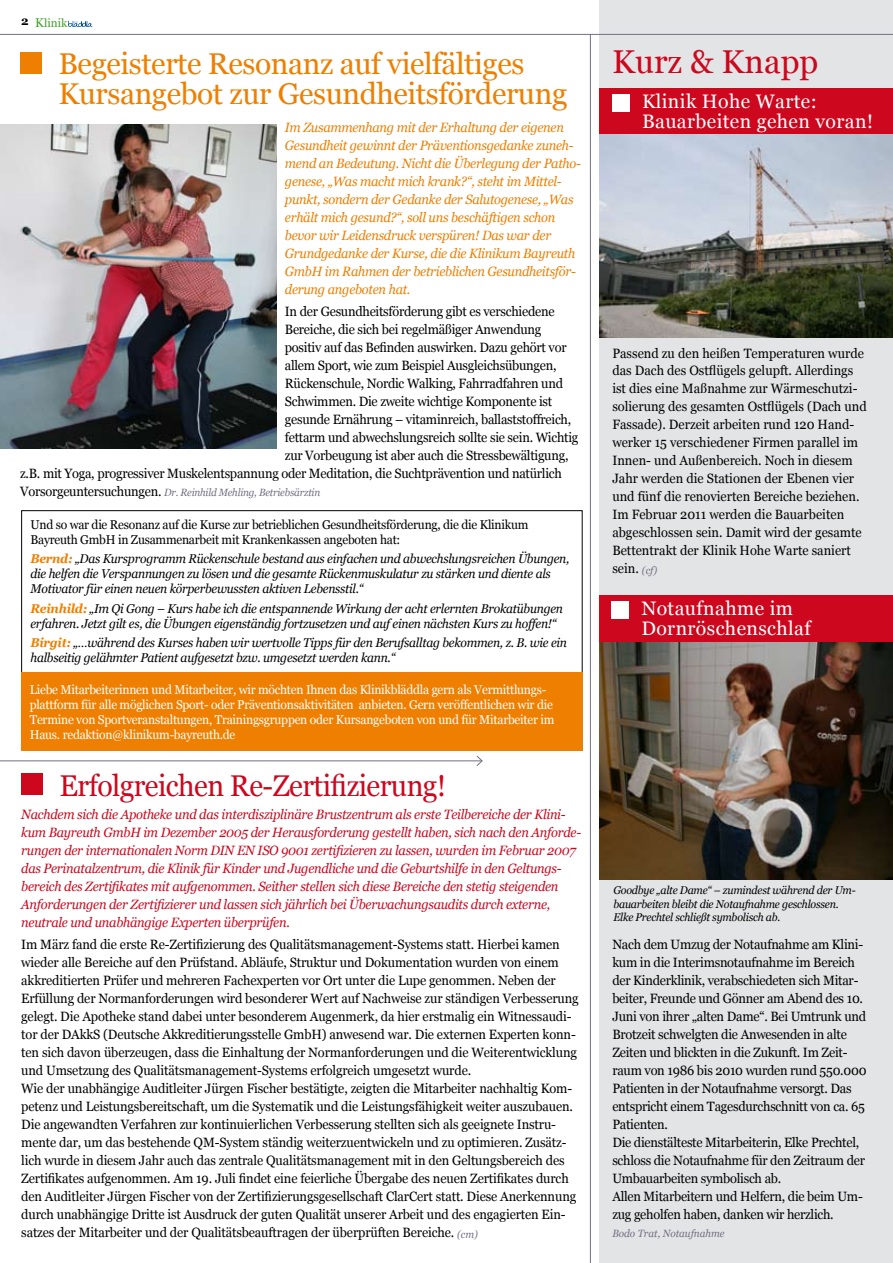
<style>
.page{position:relative;width:893px;height:1263px;background:#fff}
.page>*{position:absolute;margin:0;border:0;box-sizing:border-box;transform-origin:0 0}
.t1{font:33px "Georgia";color:#cd071e}
.t2{font:30px/30px "Georgia";letter-spacing:-.015em;color:#ee7f00}
.t3{font:30px "Georgia";letter-spacing:-.02em;color:#cd071e;scale:.95 1}
.t4{font:19.5px/19.5px "Georgia";letter-spacing:.02em;color:#fff}
.t5{font:13.5px/18px "Georgia";letter-spacing:-.01em;color:#000;scale:.95 1}
.t6{font:italic 13.5px/18px "Georgia";letter-spacing:-.02em;color:#cd071e;scale:.95 1}
.t7{font:italic 13.5px/18px "Georgia";letter-spacing:-.02em;color:#ee7f00;scale:.95 1}
.t8{font:italic 12.75px/15px "Georgia";letter-spacing:-.02em;color:#000;scale:.95 1}
.t9{font:12.75px/15px "Georgia";letter-spacing:-.02em;color:#fff;scale:.95 1}
.t10{font:12.75px/15px "Georgia";letter-spacing:-.02em;color:#000;scale:.95 1}
.t11{font:11.7px "Georgia";color:#45a12b}
.t12{font:italic 11.25px/13.5px "Georgia";letter-spacing:-.02em;color:#000;scale:.95 1}
.t13{font:italic 10.5px "Georgia";letter-spacing:-.02em;color:#736f85;scale:.95 1}
.t14{font:italic 10.5px "Georgia";color:#736f85;scale:.95 1}
.s1{font-size:12.6px}
.s2{font-style:normal;font-size:13.5px;color:#000}
.s3{font-weight:700;color:#ee7f00}
.s4{font-style:italic;font-size:10.5px;color:#736f85}
</style>
<div class="page">
<div style="left:600px;top:0;width:293px;height:1263px;background:#e3e4e5"></div>
<svg style="left:68px;top:21px;width:24px;height:6px"></svg>
<hr style="left:590px;top:34px;width:1px;height:1229px;background:#736f85">
<hr style="left:0;top:34px;width:893px;height:1px;background:#736f85">
<hr style="left:0;top:760px;width:482px;height:1px;background:#736f85">
<svg style="left:476px;top:755px;width:7px;height:11px"></svg>
<div style="left:600px;top:596px;width:293px;height:46px;background:#cd071e"></div>
<div style="left:612px;top:601px;width:17px;height:17px;background:#fff"></div>
<div style="left:21px;top:773px;width:22px;height:21px;background:#cd071e"></div>
<div style="left:600px;top:88px;width:293px;height:47px;background:#cd071e"></div>
<div style="left:612px;top:94px;width:17px;height:17px;background:#fff"></div>
<img style="left:600px;top:135px;width:293px;height:202px">
<div style="left:20px;top:52px;width:21px;height:22px;background:#ee7f00"></div>
<img style="left:0;top:124px;width:276px;height:325px">
<div style="left:21px;top:510px;width:562px;height:163px;border:1px solid #000"></div>
<div style="left:21px;top:673px;width:562px;height:78px;background:#ee7f00"></div>
<img style="left:600px;top:642px;width:293px;height:237px">
<p class="t11" style="left:21px;top:16px;width:48px"><sup>2</sup> <span class="s1">K</span>linik</p>
<h2 class="t2" style="left:58px;top:48px;width:510px">Begeisterte Resonanz auf vielfältiges<br>Kursangebot zur Gesundheitsförderung</h2>
<p class="t7" style="left:285px;top:118px;width:313px">Im Zusammenhang mit der Erhaltung der eigenen Gesundheit gewinnt der Präventionsgedanke zuneh&shy;mend an Bedeutung. Nicht die Überlegung der Patho&shy;genese, „Was macht mich krank?“, steht im Mittel&shy;punkt, sondern der Gedanke der Salutogenese, „Was erhält mich gesund?“, soll uns beschäftigen schon bevor wir Leidensdruck verspüren! Das war der Grundgedanke der Kurse, die die Klinikum Bayreuth GmbH im Rahmen der betrieblichen Gesundheitsför&shy;derung angeboten hat.</p>
<p class="t5" style="left:285px;top:303px;width:285px">In der Gesundheitsförderung gibt es verschiedene</p>
<p class="t5" style="left:285px;top:321px;width:272px">Bereiche, die sich bei regelmäßiger Anwendung</p>
<p class="t5" style="left:285px;top:339px;width:298px">positiv auf das Befinden auswirken. Dazu gehört vor</p>
<p class="t5" style="left:285px;top:357px;width:287px">allem Sport, wie zum Beispiel Ausgleichsübungen,</p>
<p class="t5" style="left:285px;top:375px;width:294px">Rückenschule, Nordic Walking, Fahrradfahren und</p>
<p class="t5" style="left:285px;top:393px;width:283px">Schwimmen. Die zweite wichtige Komponente ist</p>
<p class="t5" style="left:285px;top:411px;width:303px">gesunde Ernährung – vitaminreich, ballaststoffreich,</p>
<p class="t5" style="left:285px;top:429px;width:310px">fettarm und abwechslungsreich sollte sie sein. Wichtig</p>
<p class="t5" style="left:285px;top:447px;width:300px">zur Vorbeugung ist aber auch die Stressbewältigung,</p>
<p class="t5" style="left:20px;top:465px;width:572px">z.B. mit Yoga, progressiver Muskelentspannung oder Meditation, die Suchtprävention und natürlich</p>
<p class="t13" style="left:20px;top:487px;width:317px"><span class="s2">Vorsorgeuntersuchungen.</span> Dr. Reinhild Mehling, Betriebsärztin</p>
<p class="t10" style="left:31px;top:517px;width:526px">Und so war die Resonanz auf die Kurse zur betrieblichen Gesundheitsförderung, die die Klinikum<br>Bayreuth GmbH in Zusammenarbeit mit Krankenkassen angeboten hat:</p>
<p class="t8" style="left:31px;top:551px;width:569px"><span class="s3">Bernd:</span> „Das Kursprogramm Rückenschule bestand aus einfachen und abwechslungsreichen Übungen, die helfen die Verspannungen zu lösen und die gesamte Rückenmuskulatur zu stärken und diente als<br>Motivator für einen neuen körperbewussten aktiven Lebensstil.“</p>
<p class="t8" style="left:31px;top:601px;width:562px"><span class="s3">Reinhild:</span> „Im Qi Gong – Kurs habe ich die entspannende Wirkung der acht erlernten Brokatübungen erfahren. Jetzt gilt es, die Übungen eigenständig fortzusetzen und auf einen nächsten Kurs zu hoffen!“</p>
<p class="t8" style="left:31px;top:635px;width:566px"><span class="s3">Birgit:</span> „…während des Kurses haben wir wertvolle Tipps für den Berufsalltag bekommen, z. B. wie ein halbseitig gelähmter Patient aufgesetzt bzw. umgesetzt werden kann.“</p>
<p class="t9" style="left:30px;top:682px;width:554px">Liebe Mitarbeiterinnen und Mitarbeiter, wir möchten Ihnen das Klinikbläddla gern als Vermittlungs&shy;plattform für alle möglichen Sport- oder Präventionsaktivitäten anbieten. Gern veröffentlichen wir die Termine von Sportveranstaltungen, Trainingsgruppen oder Kursangeboten von und für Mitarbeiter im Haus. redaktion@klinikum-bayreuth.de</p>
<h2 class="t3" style="left:60px;top:768px;width:409px">Erfolgreichen Re-Zertifizierung!</h2>
<p class="t6" style="left:21px;top:805px;width:591px">Nachdem sich die Apotheke und das interdisziplinäre Brustzentrum als erste Teilbereiche der Klini&shy;kum Bayreuth GmbH im Dezember 2005 der Herausforderung gestellt haben, sich nach den Anforde&shy;rungen der internationalen Norm DIN EN ISO 9001 zertifizieren zu lassen, wurden im Februar 2007 das Perinatalzentrum, die Klinik für Kinder und Jugendliche und die Geburtshilfe in den Geltungs&shy;bereich des Zertifikates mit aufgenommen. Seither stellen sich diese Bereiche den stetig steigenden Anforderungen der Zertifizierer und lassen sich jährlich bei Überwachungsaudits durch externe, neutrale und unabhängige Experten überprüfen.</p>
<p class="t5" style="left:21px;top:936px;width:588px">Im März fand die erste Re-Zertifizierung des Qualitätsmanagement-Systems statt. Hierbei kamen wieder alle Bereiche auf den Prüfstand. Abläufe, Struktur und Dokumentation wurden von einem akkreditierten Prüfer und mehreren Fachexperten vor Ort unter die Lupe genommen. Neben der Erfüllung der Normanforderungen wird besonderer Wert auf Nachweise zur ständigen Verbesserung gelegt. Die Apotheke stand dabei unter besonderem Augenmerk, da hier erstmalig ein Witnessaudi&shy;tor der DAkkS (Deutsche Akkreditierungsstelle GmbH) anwesend war. Die externen Experten konn&shy;ten sich davon überzeugen, dass die Einhaltung der Normanforderungen und die Weiterentwicklung und Umsetzung des Qualitätsmanagement-Systems erfolgreich umgesetzt wurde.<br>Wie der unabhängige Auditleiter Jürgen Fischer bestätigte, zeigten die Mitarbeiter nachhaltig Kom&shy;petenz und Leistungsbereitschaft, um die Systematik und die Leistungsfähigkeit weiter auszubauen.<br>Die angewandten Verfahren zur kontinuierlichen Verbesserung stellten sich als geeignete Instru&shy;mente dar, um das bestehende QM-System ständig weiterzuentwickeln und zu optimieren. Zusätz&shy;lich wurde in diesem Jahr auch das zentrale Qualitätsmanagement mit in den Geltungsbereich des Zertifikates aufgenommen. Am 19. Juli findet eine feierliche Übergabe des neuen Zertifikates durch den Auditleiter Jürgen Fischer von der Zertifizierungsgesellschaft ClarCert statt. Diese Anerkennung durch unabhängige Dritte ist Ausdruck der guten Qualität unserer Arbeit und des engagierten Ein&shy;satzes der Mitarbeiter und der Qualitätsbeauftragen der überprüften Bereiche. <span class="s4">(cm)</span></p>
<h1 class="t1" style="left:612px;top:43px;width:208px">Kurz &amp; Knapp</h1>
<h3 class="t4" style="left:642px;top:92px;width:233px">Klinik Hohe Warte:<br>Bauarbeiten gehen voran!</h3>
<p class="t5" style="left:612px;top:344px;width:269px">Passend zu den heißen Temperaturen wurde das Dach des Ostflügels gelupft. Allerdings ist dies eine Maßnahme zur Wärmeschutzi&shy;solierung des gesamten Ostflügels (Dach und Fassade). Derzeit arbeiten rund 120 Hand&shy;werker 15 verschiedener Firmen parallel im Innen- und Außenbereich. Noch in diesem Jahr werden die Stationen der Ebenen vier und fünf die renovierten Bereiche beziehen.<br>Im Februar 2011 werden die Bauarbeiten abgeschlossen sein. Damit wird der gesamte Bettentrakt der Klinik Hohe Warte saniert sein. <span class="s4">(cf)</span></p>
<h3 class="t4" style="left:641px;top:599px;width:171px">Notaufnahme im<br>Dornröschenschlaf</h3>
<p class="t12" style="left:613px;top:883px;width:257px">Goodbye „alte Dame“ – zumindest während der Um&shy;bauarbeiten bleibt die Notaufnahme geschlossen.<br>Elke Prechtel schließt symbolisch ab.</p>
<p class="t5" style="left:612px;top:935px;width:269px">Nach dem Umzug der Notaufnahme am Klini&shy;kum in die Interimsnotaufnahme im Bereich der Kinderklinik, verabschiedeten sich Mitar&shy;beiter, Freunde und Gönner am Abend des 10.<br>Juni von ihrer „alten Dame“. Bei Umtrunk und Brotzeit schwelgten die Anwesenden in alte Zeiten und blickten in die Zukunft. Im Zeit&shy;raum von 1986 bis 2010 wurden rund 550.000<br>Patienten in der Notaufnahme versorgt. Das entspricht einem Tagesdurchschnitt von ca. 65<br>Patienten.<br>Die dienstälteste Mitarbeiterin, Elke Prechtel, schloss die Notaufnahme für den Zeitraum der Umbauarbeiten symbolisch ab.<br>Allen Mitarbeitern und Helfern, die beim Um&shy;zug geholfen haben, danken wir herzlich.</p>
<p class="t14" style="left:612px;top:1227px;width:120px">Bodo Trat, Notaufnahme</p>
</div>
